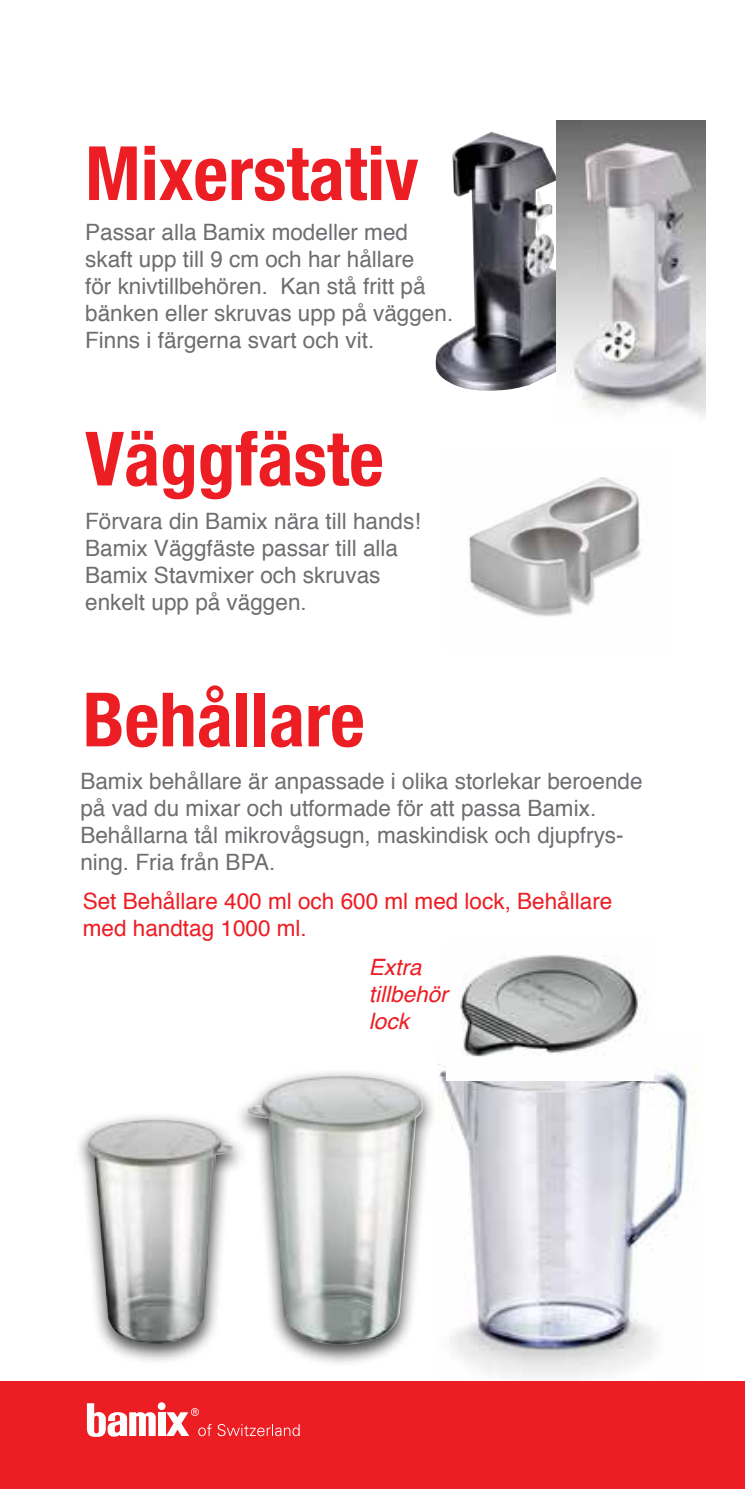
<style>
.page{position:relative;width:745px;height:1489px;background:#fff}
.page>*{position:absolute;margin:0;border:0;box-sizing:border-box;transform-origin:0 0}
.t1{font:700 condensed 75px "Helvetica Neue";color:#ed1d24}
.t2{font:22.5px/27px "Helvetica";color:#6d6e71}
.t3{font:22.5px/27px "Helvetica";color:#ed1d24}
.t4{font:italic 22.5px/27px "Helvetica";color:#ed1d24}
</style>
<div class="page">
<div style="left:0;top:1381px;width:744px;height:107px;background:#ed1d24"></div>
<div style="left:158px;top:1402px;width:7px;height:7px;background:#fff;border-radius:50%"></div>
<div style="left:158px;top:1412px;width:7px;height:23px;background:#fff"></div>
<svg style="left:87px;top:1403px;width:69px;height:33px"></svg>
<svg style="left:166px;top:1408px;width:45px;height:27px"></svg>
<svg style="left:217px;top:1424px;width:82px;height:11px"></svg>
<div style="left:233px;top:1067px;width:205px;height:300px;background:#000;opacity:.75"></div>
<img style="left:246px;top:1075px;width:177px;height:269px">
<div style="left:73px;top:1111px;width:175px;height:254px;background:#000;opacity:.75"></div>
<img style="left:88px;top:1119px;width:145px;height:225px">
<img style="left:435px;top:132px;width:121px;height:259px">
<img style="left:556px;top:120px;width:149px;height:296px">
<img style="left:466px;top:477px;width:175px;height:140px">
<img style="left:438px;top:1064px;width:254px;height:313px">
<img style="left:446px;top:955px;width:207px;height:125px">
<h1 class="t1" style="left:85px;top:128px;width:334px">Mixerstativ</h1>
<p class="t2" style="left:85px;top:219px;width:369px">Passar alla Bamix modeller med skaft upp till 9 cm och har hållare<br>för knivtillbehören. Kan stå fritt på bänken eller skruvas upp på väggen.<br>Finns i färgerna svart och vit.</p>
<h1 class="t1" style="left:85px;top:413px;width:300px">Väggfäste</h1>
<p class="t2" style="left:85px;top:508px;width:337px">Förvara din Bamix nära till hands!<br>Bamix Väggfäste passar till alla<br>Bamix Stavmixer och skruvas enkelt upp på väggen.</p>
<h1 class="t1" style="left:83px;top:674px;width:283px">Behållare</h1>
<p class="t2" style="left:80px;top:768px;width:563px">Bamix behållare är anpassade i olika storlekar beroende på vad du mixar och utformade för att passa Bamix.<br>Behållarna tål mikrovågsugn, maskindisk och djupfrys&shy;ning. Fria från BPA.</p>
<p class="t3" style="left:83px;top:887px;width:530px">Set Behållare 400 ml och 600 ml med lock, Behållare med handtag 1000 ml.</p>
<p class="t4" style="left:368px;top:953px;width:80px">Extra tillbehör lock</p>
</div>
